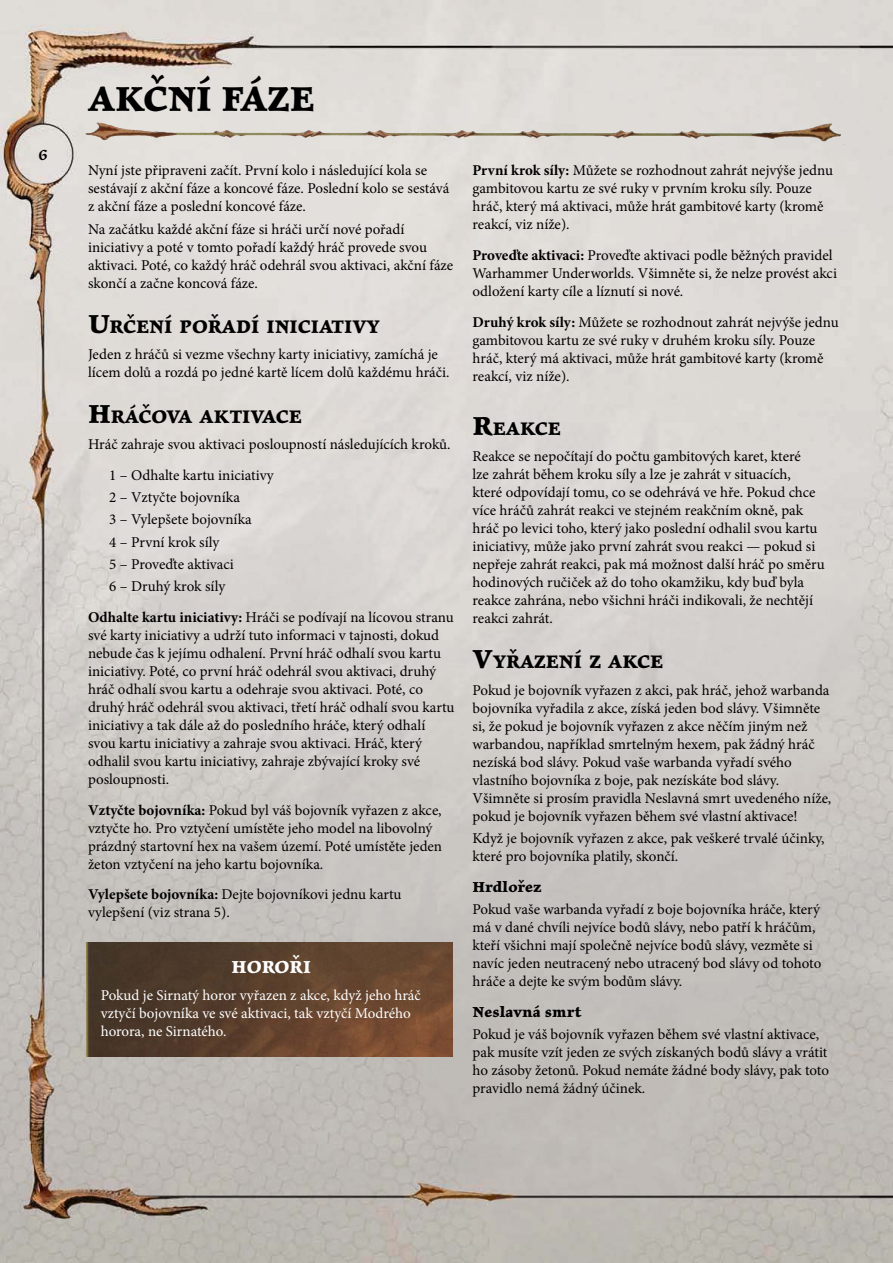
<style>
.page{position:relative;width:893px;height:1263px;background:#fff}
.page>*{position:absolute;margin:0;border:0;box-sizing:border-box;transform-origin:0 0}
.t1{font:700 36px "Elysium Pro";color:#000}
.t2{font:700 18.9px "Elysium Pro";color:#000}
.t3{font:700 18px "Elysium Pro";color:#fff}
.t4{font:15px/18px "Minion Pro";color:#000}
.t5{font:15px/18px "Minion Pro";color:#fff}
.t6{font:700 15px "Elysium Pro";color:#000}
.t7{font:500 15px "Elysium Pro";color:#000}
.s1{font-size:27px}
.s2{font-weight:700}
</style>
<div class="page">
<img style="left:0;top:0;width:893px;height:1263px">
<img style="left:86px;top:943px;width:367px;height:114px">
<img style="left:85px;top:122px;width:758px;height:22px">
<p class="t7" style="left:38px;top:145px;width:11px">6</p>
<h1 class="t1" style="left:88px;top:74px;width:228px">AKČNÍ FÁZE</h1>
<p class="t4" style="left:88px;top:162px;width:363px">Nyní jste připraveni začít. První kolo i následující kola se sestávají z akční fáze a koncové fáze. Poslední kolo se sestává z akční fáze a poslední koncové fáze.</p>
<p class="t4" style="left:88px;top:220px;width:367px">Na začátku každé akční fáze si hráči určí nové pořadí iniciativy a poté v tomto pořadí každý hráč provede svou aktivaci. Poté, co každý hráč odehrál svou aktivaci, akční fáze skončí a začne koncová fáze.</p>
<p class="t2" style="left:88px;top:314px;width:293px"><span class="s1">U</span>RČENÍ POŘADÍ INICIATIVY</p>
<p class="t4" style="left:88px;top:346px;width:363px">Jeden z hráčů si vezme všechny karty iniciativy, zamíchá je lícem dolů a rozdá po jedné kartě lícem dolů každému hráči.</p>
<p class="t2" style="left:88px;top:403px;width:215px"><span class="s1">H</span>RÁČOVA AKTIVACE</p>
<p class="t4" style="left:109px;top:429px;width:343px;line-height:30.8px;text-indent:-21px">Hráč zahraje svou aktivaci posloupností následujících kroků.<br>1 – Odhalte kartu iniciativy</p>
<p class="t4" style="left:109px;top:486px;width:144px;line-height:22.2px">2 – Vztyčte bojovníka<br>3 – Vylepšete bojovníka<br>4 – První krok síly<br>5 – Proveďte aktivaci<br>6 – Druhý krok síly</p>
<p class="t4" style="left:88px;top:608px;width:368px"><span class="s2">Odhalte kartu iniciativy:</span> Hráči se podívají na lícovou stranu své karty iniciativy a udrží tuto informaci v tajnosti, dokud nebude čas k jejímu odhalení. První hráč odhalí svou kartu iniciativy. Poté, co první hráč odehrál svou aktivaci, druhý hráč odhalí svou kartu a odehraje svou aktivaci. Poté, co druhý hráč odehrál svou aktivaci, třetí hráč odhalí svou kartu iniciativy a tak dále až do posledního hráče, který odhalí svou kartu iniciativy a zahraje svou aktivaci. Hráč, který odhalil svou kartu iniciativy, zahraje zbývající kroky své posloupnosti.</p>
<p class="t4" style="left:88px;top:801px;width:356px"><span class="s2">Vztyčte bojovníka:</span> Pokud byl váš bojovník vyřazen z akce, vztyčte ho. Pro vztyčení umístěte jeho model na libovolný prázdný startovní hex na vašem území. Poté umístěte jeden žeton vztyčení na jeho kartu bojovníka.</p>
<p class="t4" style="left:88px;top:886px;width:315px"><span class="s2">Vylepšete bojovníka:</span> Dejte bojovníkovi jednu kartu vylepšení (viz strana 5).</p>
<p class="t3" style="left:231px;top:955px;width:81px">HOROŘI</p>
<p class="t5" style="left:101px;top:986px;width:322px">Pokud je Sirnatý horor vyřazen z akce, když jeho hráč vztyčí bojovníka ve své aktivaci, tak vztyčí Modrého horora, ne Sirnatého.</p>
<p class="t4" style="left:472px;top:162px;width:362px"><span class="s2">První krok síly:</span> Můžete se rozhodnout zahrát nejvýše jednu gambitovou kartu ze své ruky v prvním kroku síly. Pouze hráč, který má aktivaci, může hrát gambitové karty (kromě reakcí, viz níže).</p>
<p class="t4" style="left:472px;top:246px;width:366px"><span class="s2">Proveďte aktivaci:</span> Proveďte aktivaci podle běžných pravidel<br>Warhammer Underworlds. Všimněte si, že nelze provést akci odložení karty cíle a líznutí si nové.</p>
<p class="t4" style="left:472px;top:313px;width:368px"><span class="s2">Druhý krok síly:</span> Můžete se rozhodnout zahrát nejvýše jednu gambitovou kartu ze své ruky v druhém kroku síly. Pouze hráč, který má aktivaci, může hrát gambitové karty (kromě reakcí, viz níže).</p>
<p class="t2" style="left:472px;top:415px;width:90px"><span class="s1">R</span>EAKCE</p>
<p class="t4" style="left:472px;top:447px;width:354px">Reakce se nepočítají do počtu gambitových karet, které<br>lze zahrát během kroku síly a lze je zahrát v situacích,<br>které odpovídají tomu, co se odehrává ve hře. Pokud chce více hráčů zahrát reakci ve stejném reakčním okně, pak hráč po levici toho, který jako poslední odhalil svou kartu iniciativy, může jako první zahrát svou reakci — pokud si nepřeje zahrát reakci, pak má možnost další hráč po směru hodinových ručiček až do toho okamžiku, kdy buď byla reakce zahrána, nebo všichni hráči indikovali, že nechtějí reakci zahrát.</p>
<p class="t2" style="left:472px;top:649px;width:192px"><span class="s1">V</span>YŘAZENÍ Z AKCE</p>
<p class="t4" style="left:472px;top:681px;width:360px">Pokud je bojovník vyřazen z akci, pak hráč, jehož warbanda bojovníka vyřadila z akce, získá jeden bod slávy. Všimněte si, že pokud je bojovník vyřazen z akce něčím jiným než warbandou, například smrtelným hexem, pak žádný hráč nezíská bod slávy. Pokud vaše warbanda vyřadí svého vlastního bojovníka z boje, pak nezískáte bod slávy.<br>Všimněte si prosím pravidla Neslavná smrt uvedeného níže, pokud je bojovník vyřazen během své vlastní aktivace!</p>
<p class="t4" style="left:472px;top:829px;width:354px">Když je bojovník vyřazen z akce, pak veškeré trvalé účinky, které pro bojovníka platily, skončí.</p>
<p class="t6" style="left:472px;top:876px;width:71px">Hrdlořez</p>
<p class="t4" style="left:472px;top:900px;width:350px">Pokud vaše warbanda vyřadí z boje bojovníka hráče, který má v dané chvíli nejvíce bodů slávy, nebo patří k hráčům, kteří všichni mají společně nejvíce bodů slávy, vezměte si navíc jeden neutracený nebo utracený bod slávy od tohoto hráče a dejte ke svým bodům slávy.</p>
<p class="t6" style="left:472px;top:1001px;width:110px">Neslavná smrt</p>
<p class="t4" style="left:472px;top:1025px;width:358px">Pokud je váš bojovník vyřazen během své vlastní aktivace, pak musíte vzít jeden ze svých získaných bodů slávy a vrátit ho zásoby žetonů. Pokud nemáte žádné body slávy, pak toto pravidlo nemá žádný účinek.</p>
</div>
